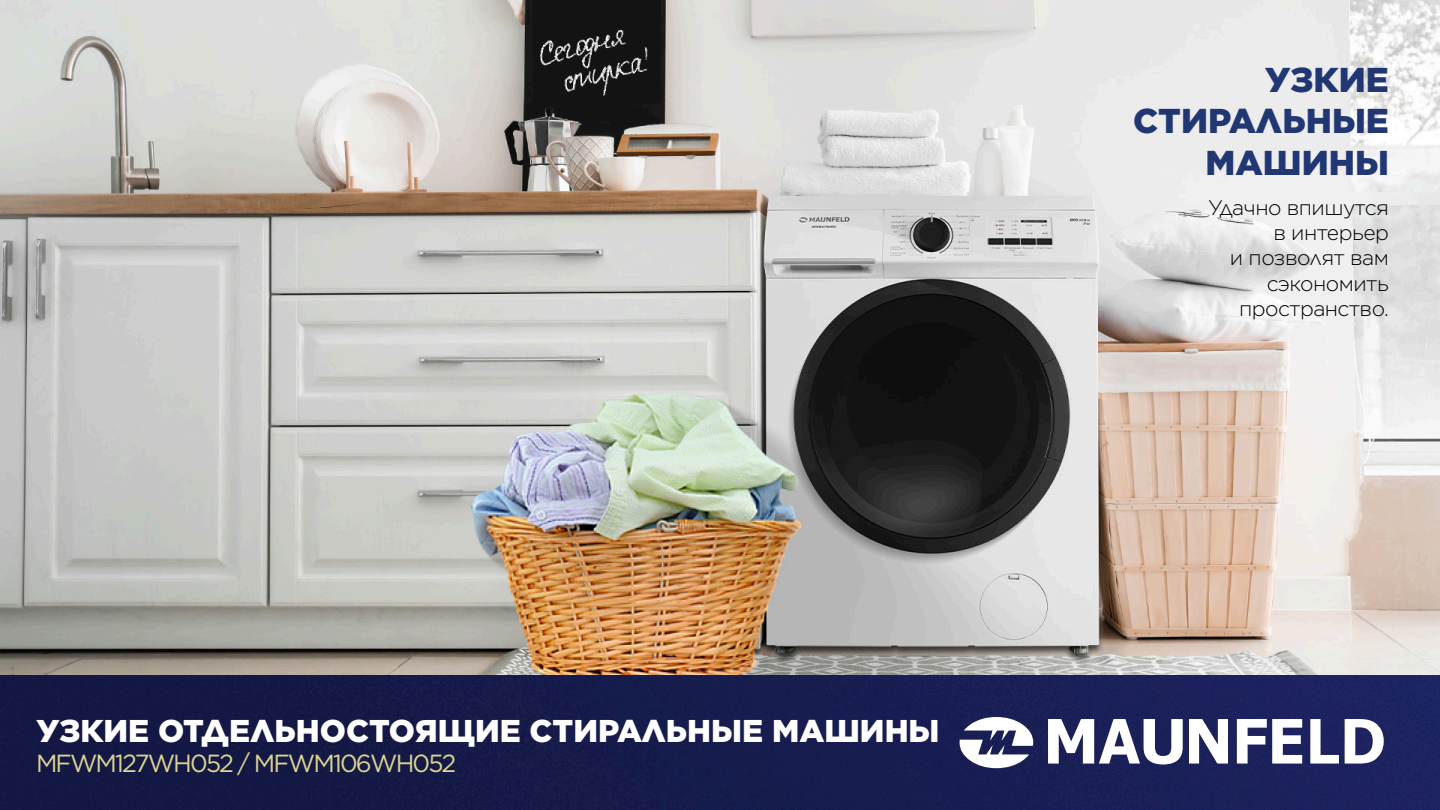
<style>
.page{position:relative;width:1440px;height:810px;background:#fff}
.page>*{position:absolute;margin:0;border:0;box-sizing:border-box;transform-origin:0 0}
.t1{font:900 34.5px/41.4px "Gotham";color:#213773;text-align:right}
.t2{font:900 31.5px "Gotham";color:#fff}
.t3{font:24.75px "Gotham";letter-spacing:-.075em;color:#dbd492}
.t4{font:300 21px/25.2px "Gotham";letter-spacing:-.025em;color:#000;text-align:right}
</style>
<div class="page">
<img style="left:0;top:0;width:1440px;height:810px">
<svg style="left:960px;top:717px;width:424px;height:51px"></svg>
<p class="t2" style="left:36px;top:709px;width:905px">УЗКИЕ ОТДЕЛЬНОСТОЯЩИЕ СТИРАЛЬНЫЕ МАШИНЫ</p>
<p class="t3" style="left:36px;top:747px;width:422px">MFWM127WH052 / MFWM106WH052</p>
<p class="t1" style="left:1133px;top:59px;width:257px">УЗКИЕ<br>СТИРАЛЬНЫЕ<br>МАШИНЫ</p>
<p class="t4" style="left:1208px;top:195px;width:182px">Удачно впишутся в интерьер<br>и позволят вам сэкономить пространство.</p>
</div>
